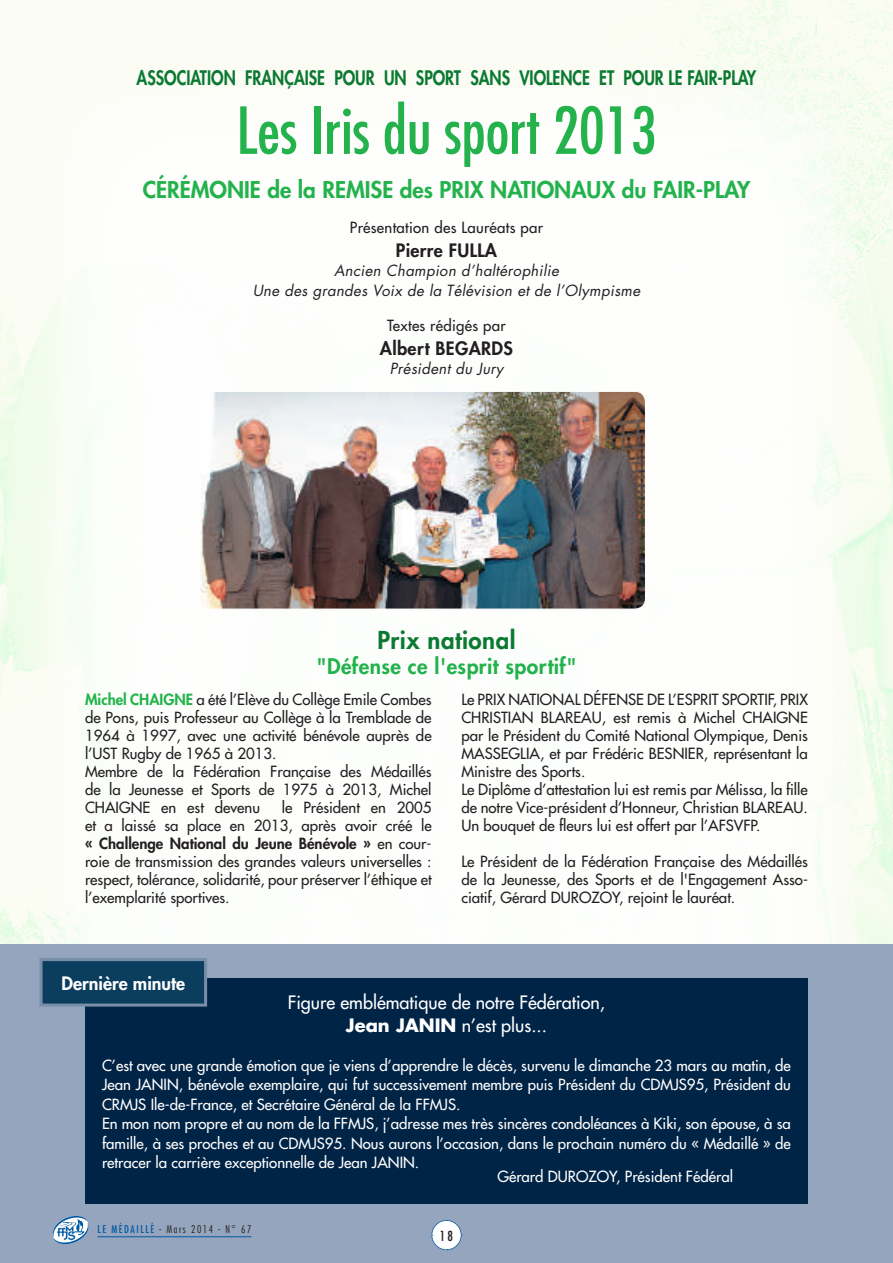
<style>
.page{position:relative;width:893px;height:1263px;background:#fff}
.page>*{position:absolute;margin:0;border:0;box-sizing:border-box;transform-origin:0 0}
.t1{font:condensed 63px "Futura";color:#23b24b}
.t2{font:800 24px "Futura";letter-spacing:.02em;color:#0b7931}
.t3{font:800 22.5px "Futura";color:#23b24b}
.t4{font:800 21px "Futura";letter-spacing:.02em;color:#23b24b}
.t5{font:800 19.5px "Futura";color:#0b7931;scale:.82 1}
.t6{font:18px/22.5px "Futura";color:#fff;text-align:center}
.t7{font:800 18px "Futura";letter-spacing:.02em;color:#231f20}
.t8{font:800 18px "Futura";color:#fff}
.t9{font:15px/18px "Futura";color:#231f20}
.t10{font:15px/19.5px "Futura";color:#fff}
.t11{font:italic 15px/19.5px "Futura";letter-spacing:.02em;color:#231f20;text-align:center}
.t12{font:15px "Futura";letter-spacing:.02em;color:#231f20}
.t13{font:condensed 13.5px "Futura";color:#231f20}
.t14{font:300 condensed 10.5px "Futura";letter-spacing:.15em;color:#231f20}
.s1{font-weight:800;color:#23b24b}
.s2{font-weight:800}
.s3{font-weight:700}
.s4{font-weight:400;color:#0159a3}
</style>
<div class="page">
<img style="left:0;top:0;width:893px;height:944px">
<div style="left:34px;top:64px;width:825px;height:1148px;background:#fff"></div>
<div style="left:0;top:944px;width:893px;height:319px;background:#94a5bd"></div>
<svg style="left:53px;top:1216px;width:36px;height:28px"></svg>
<hr style="left:97px;top:1236px;width:154px;height:1px;background:#0159a3">
<svg style="left:431px;top:1220px;width:31px;height:30px"></svg>
<img style="left:202px;top:393px;width:442px;height:214px">
<div style="left:200px;top:391px;width:446px;height:218px;border:1px solid #fff;border-radius:10px"></div>
<div style="left:85px;top:978px;width:723px;height:225px;background:#002446"></div>
<svg style="left:39px;top:958px;width:169px;height:49px;background:#1c4a6a"></svg>
<h3 class="t5" style="left:137px;top:65px;width:757px">ASSOCIATION FRANÇAISE POUR UN SPORT SANS VIOLENCE ET POUR LE FAIR-PLAY</h3>
<h1 class="t1" style="left:236px;top:91px;width:422px">Les Iris du sport 2013</h1>
<h3 class="t3" style="left:143px;top:175px;width:609px">CÉRÉMONIE de la REMISE des PRIX NATIONAUX du FAIR-PLAY</h3>
<p class="t12" style="left:350px;top:218px;width:195px">Présentation des Lauréats par</p>
<p class="t7" style="left:396px;top:238px;width:103px">Pierre FULLA</p>
<p class="t11" style="left:253px;top:261px;width:389px">Ancien Champion d’haltérophilie<br>Une des grandes Voix de la Télévision et de l’Olympisme</p>
<p class="t12" style="left:387px;top:315px;width:120px">Textes rédigés par</p>
<p class="t7" style="left:380px;top:336px;width:135px">Albert BEGARDS</p>
<p class="t11" style="left:390px;top:359px;width:115px">Président du Jury</p>
<h2 class="t2" style="left:377px;top:624px;width:139px">Prix national</h2>
<h3 class="t4" style="left:316px;top:652px;width:262px">"Défense ce l'esprit sportif"</h3>
<p class="t9" style="left:85px;top:690px;width:348px"><span class="s1">Michel CHAIGNE</span> a été l’Elève du Collège Emile Combes de Pons, puis Professeur au Collège à la Tremblade de 1964 à 1997, avec une activité bénévole auprès de l’UST Rugby de 1965 à 2013.<br>Membre de la Fédération Française des Médaillés de la Jeunesse et Sports de 1975 à 2013, Michel CHAIGNE en est devenu</p>
<p class="t9" style="left:85px;top:798px;width:348px;text-align:justify;text-indent:197px">le Président en 2005 et a laissé sa place en 2013, après avoir créé le <span class="s2">« Challenge National du Jeune Bénévole »</span> en cour&shy;roie de transmission des grandes valeurs universelles : respect, tolérance, solidarité, pour préserver l’éthique et l’exemplarité sportives.</p>
<p class="t8" style="left:61px;top:971px;width:125px">Dernière minute</p>
<p class="t9" style="left:461px;top:690px;width:348px">Le PRIX NATIONAL DÉFENSE DE L’ESPRIT SPORTIF, PRIX CHRISTIAN BLAREAU, est remis à Michel CHAIGNE par le Président du Comité National Olympique, Denis MASSEGLIA, et par Frédéric BESNIER, représentant la Ministre des Sports.<br>Le Diplôme d’attestation lui est remis par Mélissa, la fille de notre Vice-président d’Honneur, Christian BLAREAU.<br>Un bouquet de fleurs lui est offert par l’AFSVFP.</p>
<p class="t9" style="left:461px;top:852px;width:348px;text-align:justify">Le Président de la Fédération Française des Médaillés de la Jeunesse, des Sports et de l'Engagement Asso&shy;ciatif, Gérard DUROZOY, rejoint le lauréat.</p>
<p class="t6" style="left:288px;top:991px;width:319px">Figure emblématique de notre Fédération,<br><span class="s3">Jean JANIN</span> n’est plus...</p>
<p class="t10" style="left:102px;top:1055px;width:690px">C’est avec une grande émotion que je viens d’apprendre le décès, survenu le dimanche 23 mars au matin, de Jean JANIN, bénévole exemplaire, qui fut successivement membre puis Président du CDMJS95, Président du CRMJS Ile-de-France, et Secrétaire Général de la FFMJS.<br>En mon nom propre et au nom de la FFMJS, j’adresse mes très sincères condoléances à Kiki, son épouse, à sa famille, à ses proches et au CDMJS95. Nous aurons l’occasion, dans le prochain numéro du « Médaillé » de retracer la carrière exceptionnelle de Jean JANIN.</p>
<p class="t10" style="left:497px;top:1166px;width:237px">Gérard DUROZOY, Président Fédéral</p>
<p class="t14" style="left:97px;top:1223px;width:155px"><span class="s4">LE MÉDAILLÉ</span> - Mars 2014 - N° 67</p>
<p class="t13" style="left:440px;top:1227px;width:15px">18</p>
</div>
